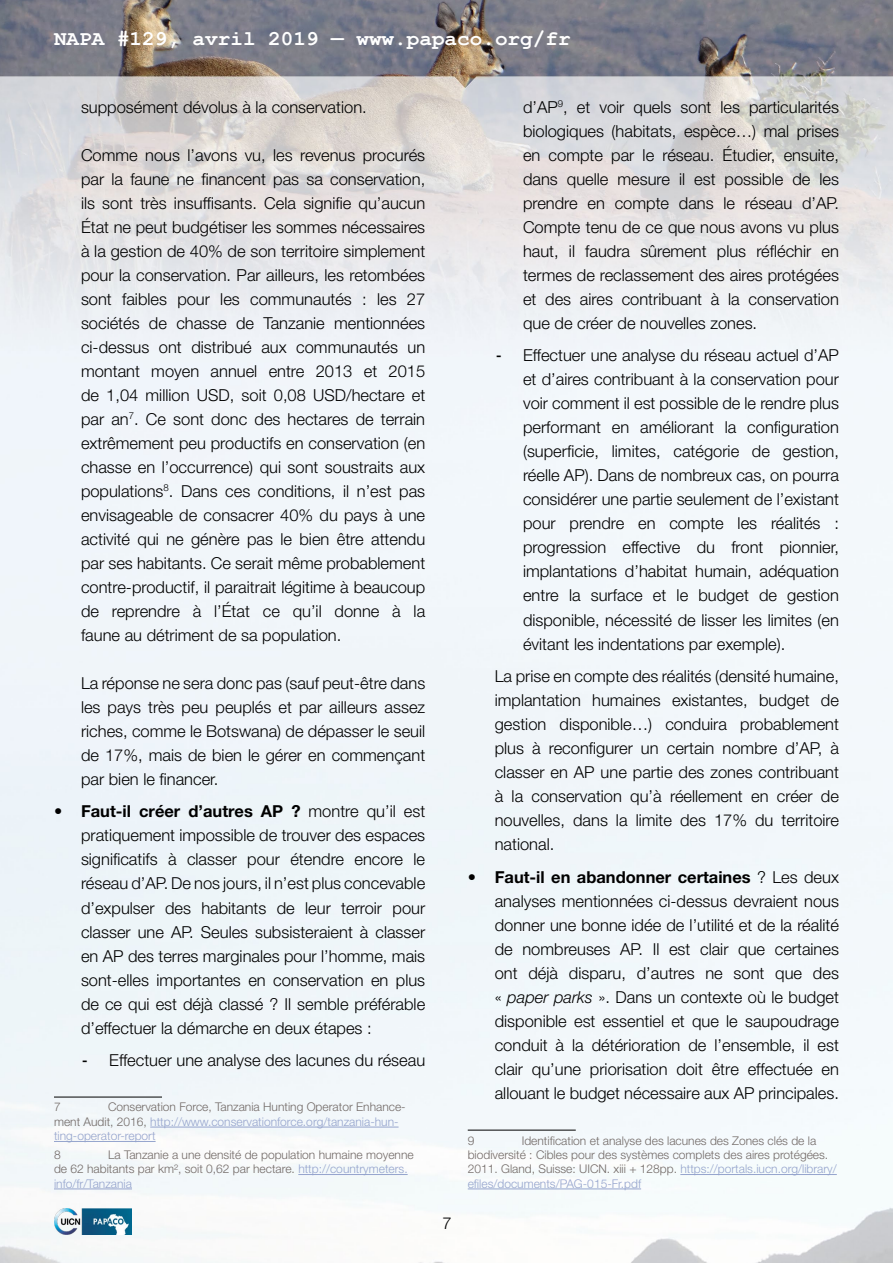
<style>
.page{position:relative;width:893px;height:1263px;background:#fff}
.page>*{position:absolute;margin:0;border:0;box-sizing:border-box;transform-origin:0 0}
.t1{font:700 21px "Courier New";color:#fff}
.t2{font:300 16.5px/24px "Helvetica Neue LT Pro";color:#000;text-align:justify}
.t3{font:300 12px/14.4px "Helvetica Neue LT Pro";color:#726a67}
.t4{font:300 12px/14.4px "Helvetica Neue LT Pro";color:#95a4cd}
.s1{font-weight:700}
.s2{font-family:"Helvetica";font-weight:400}
.s3{color:#726a67}
.s4{color:#95a4cd}
.s5{font-style:italic}
</style>
<div class="page">
<img style="left:0;top:0;width:893px;height:1263px">
<img style="left:54px;top:1209px;width:78px;height:26px">
<hr style="left:54px;top:1097px;width:108px;height:1px;background:#000">
<hr style="left:150px;top:1127px;width:249px;height:1px;background:#95a4cd">
<hr style="left:54px;top:1141px;width:102px;height:1px;background:#95a4cd">
<hr style="left:298px;top:1174px;width:110px;height:1px;background:#95a4cd">
<hr style="left:54px;top:1188px;width:78px;height:1px;background:#95a4cd">
<hr style="left:468px;top:1130px;width:108px;height:1px;background:#000">
<hr style="left:680px;top:1174px;width:157px;height:1px;background:#95a4cd">
<hr style="left:468px;top:1188px;width:173px;height:1px;background:#95a4cd">
<p class="t1" style="left:54px;top:25px;width:518px">NAPA #129, avril 2019 — www.papaco.org/fr</p>
<p class="t2" style="left:81px;top:95px;width:287px">supposément dévolus à la conservation.</p>
<p class="t2" style="left:81px;top:143px;width:346px">Comme nous l’avons vu, les revenus procurés par la faune ne financent pas sa conservation, ils sont très insuffisants. Cela signifie qu’aucun État ne peut budgétiser les sommes nécessaires à la gestion de 40% de son territoire simplement pour la conservation. Par ailleurs, les retombées sont faibles pour les communautés : les 27 sociétés de chasse de Tanzanie mentionnées ci-dessus ont distribué aux communautés un montant moyen annuel entre 2013 et 2015 de 1,04 million USD, soit 0,08 USD/hectare et par an<sup>7</sup>. Ce sont donc des hectares de terrain extrêmement peu productifs en conservation (en chasse en l’occurrence) qui sont soustraits aux populations<sup>8</sup>. Dans ces conditions, il n’est pas envisageable de consacrer 40% du pays à une activité qui ne génère pas le bien être attendu par ses habitants. Ce serait même probablement contre-productif, il paraitrait légitime à beaucoup de reprendre à l’État ce qu’il donne à la faune au détriment de sa population.</p>
<p class="t2" style="left:81px;top:671px;width:346px">La réponse ne sera donc pas (sauf peut-être dans les pays très peu peuplés et par ailleurs assez riches, comme le Botswana) de dépasser le seuil de 17%, mais de bien le gérer en commençant par bien le financer.</p>
<p class="t2" style="left:81px;top:799px;width:346px;text-indent:-27px"><span class="s1">• Faut-il créer d’autres AP ?</span> montre qu’il est pratiquement impossible de trouver des espaces significatifs à classer pour étendre encore le réseau d’AP. De nos jours, il n’est plus concevable d’expulser des habitants de leur terroir pour classer une AP. Seules subsisteraient à classer en AP des terres marginales pour l’homme, mais sont-elles importantes en conservation en plus de ce qui est déjà classé ? Il semble préférable d’effectuer la démarche en deux étapes :</p>
<p class="t2" style="left:82px;top:1048px;width:344px"><span class="s2">-</span> Effectuer une analyse des lacunes du réseau</p>
<p class="t3" style="left:54px;top:1100px;width:8px">7</p>
<p class="t4" style="left:54px;top:1100px;width:353px;text-indent:54px"><span class="s3">Conservation Force, Tanzania Hunting Operator Enhance&shy;ment Audit, 2016,</span> http://www.conservationforce.org/tanzania-hun&shy;ting-operator-report</p>
<p class="t3" style="left:54px;top:1147px;width:8px">8</p>
<p class="t3" style="left:54px;top:1147px;width:361px;text-indent:54px">La Tanzanie a une densité de population humaine moyenne de 62 habitants par km², soit 0,62 par hectare. <span class="s4">http://countrymeters. info/fr/Tanzania</span></p>
<p class="t2" style="left:443px;top:1211px;width:11px">7</p>
<p class="t2" style="left:523px;top:95px;width:317px">d’AP<sup>9</sup>, et voir quels sont les particularités biologiques (habitats, espèce…) mal prises en compte par le réseau. Étudier, ensuite, dans quelle mesure il est possible de les prendre en compte dans le réseau d’AP.<br>Compte tenu de ce que nous avons vu plus haut, il faudra sûrement plus réfléchir en termes de reclassement des aires protégées et des aires contribuant à la conservation que de créer de nouvelles zones.</p>
<p class="t2" style="left:523px;top:343px;width:317px;text-indent:-27px"><span class="s2">-</span> Effectuer une analyse du réseau actuel d’AP et d’aires contribuant à la conservation pour voir comment il est possible de le rendre plus performant en améliorant la configuration (superficie, limites, catégorie de gestion, réelle AP). Dans de nombreux cas, on pourra considérer une partie seulement de l’existant pour prendre en compte les réalités : progression effective du front pionnier, implantations d’habitat humain, adéquation entre la surface et le budget de gestion disponible, nécessité de lisser les limites (en évitant les indentations par exemple).</p>
<p class="t2" style="left:495px;top:664px;width:346px">La prise en compte des réalités (densité humaine, implantation humaines existantes, budget de gestion disponible…) conduira probablement plus à reconfigurer un certain nombre d’AP, à classer en AP une partie des zones contribuant à la conservation qu’à réellement en créer de nouvelles, dans la limite des 17% du territoire national.</p>
<p class="t2" style="left:495px;top:864px;width:346px;text-indent:-27px"><span class="s1">• Faut-il en abandonner certaines</span> ? Les deux analyses mentionnées ci-dessus devraient nous donner une bonne idée de l’utilité et de la réalité de nombreuses AP. Il est clair que certaines ont déjà disparu, d’autres ne sont que des « <span class="s5">paper parks</span> ». Dans un contexte où le budget disponible est essentiel et que le saupoudrage conduit à la détérioration de l’ensemble, il est clair qu’une priorisation doit être effectuée en allouant le budget nécessaire aux AP principales.</p>
<p class="t3" style="left:468px;top:1133px;width:8px">9</p>
<p class="t3" style="left:468px;top:1133px;width:371px;text-indent:54px">Identification et analyse des lacunes des Zones clés de la biodiversité : Cibles pour des systèmes complets des aires protégées.<br>2011. Gland, Suisse: UICN. xiii + 128pp. <span class="s4">https://portals.iucn.org/library/ efiles/documents/PAG-015-Fr.pdf</span></p>
</div>
